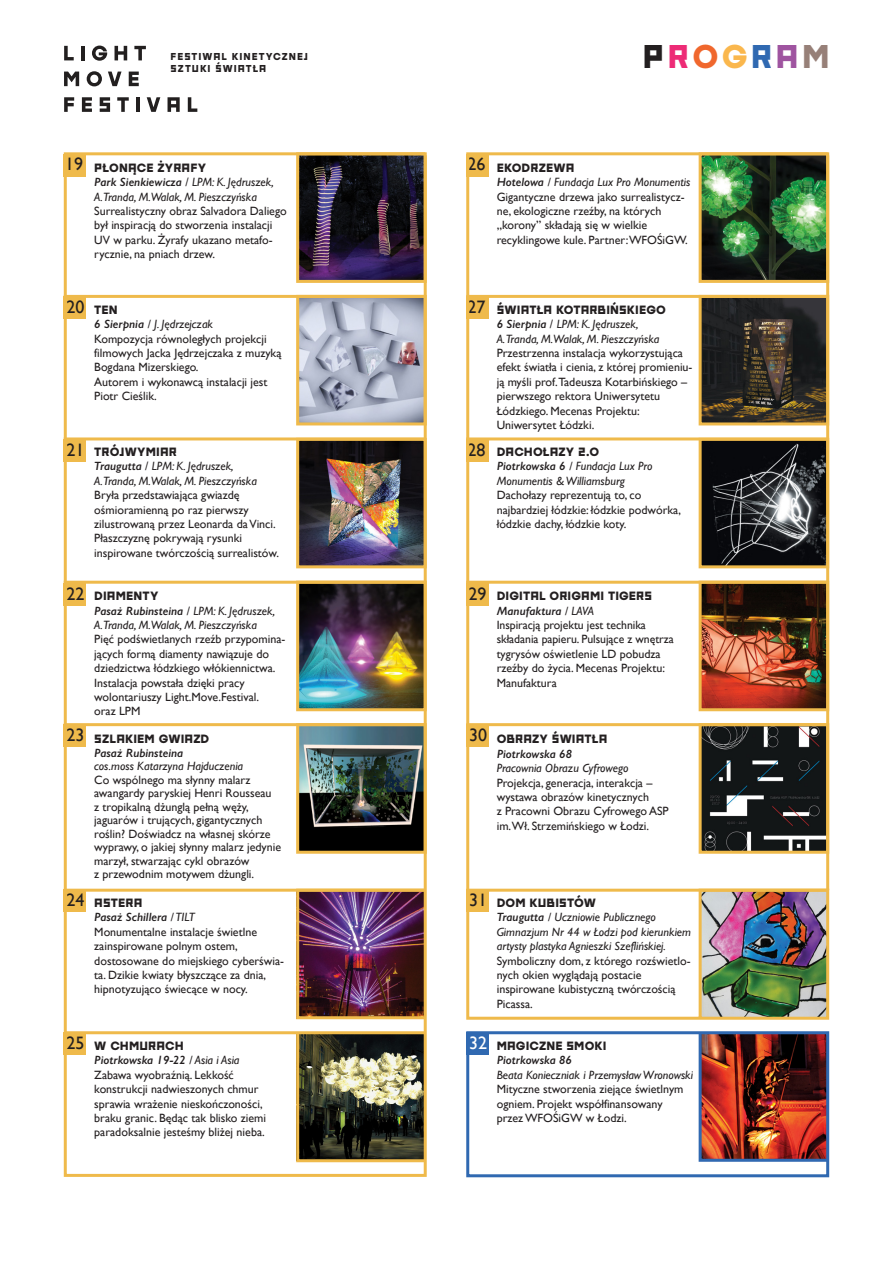
<style>
.page{position:relative;width:893px;height:1263px;background:#fff}
.page>*{position:absolute;margin:0;border:0;box-sizing:border-box;transform-origin:0 0}
.t1{font:700 32.85px "Stolzl Display";letter-spacing:.1em;color:#231f20}
.t2{font:18px "Gill Sans";color:#231f20}
.t3{font:18px "Gill Sans";color:#fff}
.t4{font:12px/14.4px "Gill Sans";color:#231f20}
.t5{font:italic 12px/14.4px "Gill Sans";color:#231f20}
.t6{font:700 12px "Stolzl Display";letter-spacing:.01em;color:#231f20}
.t7{font:italic 600 12px "Gill Sans";color:#231f20}
.t8{font:700 10.05px/12px "Stolzl Display";letter-spacing:.1em;color:#231f20}
.s1{color:#ed2b76}
.s2{color:#f0672d}
.s3{color:#fab74d}
.s4{color:#3069b1}
.s5{color:#9f54a0}
.s6{color:#978078}
.s7{font-weight:600}
.s8{font-style:normal}
.s9{font-weight:600;font-style:italic}
.s10{font-style:italic}
</style>
<div class="page">
<img style="left:300px;top:893px;width:123px;height:122px">
<img style="left:300px;top:727px;width:123px;height:123px">
<img style="left:300px;top:585px;width:123px;height:122px">
<img style="left:300px;top:442px;width:123px;height:122px">
<img style="left:300px;top:299px;width:123px;height:122px">
<img style="left:300px;top:158px;width:123px;height:121px">
<div style="left:64px;top:154px;width:22px;height:22px;background:#efba4b"></div>
<hr style="left:64px;top:152px;width:361px;height:3px;background:#efba4b">
<div style="left:64px;top:440px;width:22px;height:22px;background:#efba4b"></div>
<div style="left:64px;top:297px;width:22px;height:22px;background:#efba4b"></div>
<div style="left:64px;top:583px;width:22px;height:22px;background:#efba4b"></div>
<div style="left:64px;top:725px;width:22px;height:22px;background:#efba4b"></div>
<div style="left:64px;top:890px;width:22px;height:22px;background:#efba4b"></div>
<hr style="left:64px;top:295px;width:361px;height:3px;background:#efba4b">
<hr style="left:64px;top:437px;width:361px;height:3px;background:#efba4b">
<hr style="left:64px;top:581px;width:361px;height:3px;background:#efba4b">
<hr style="left:64px;top:723px;width:361px;height:3px;background:#efba4b">
<hr style="left:64px;top:889px;width:361px;height:3px;background:#efba4b">
<hr style="left:65px;top:1031px;width:360px;height:3px;background:#efba4b">
<div style="left:296px;top:152px;width:131px;height:131px;border:3px solid #efba4b"></div>
<div style="left:296px;top:295px;width:131px;height:130px;border:3px solid #efba4b"></div>
<div style="left:296px;top:438px;width:131px;height:130px;border:3px solid #efba4b"></div>
<div style="left:296px;top:581px;width:131px;height:130px;border:3px solid #efba4b"></div>
<div style="left:296px;top:723px;width:131px;height:131px;border:3px solid #efba4b"></div>
<div style="left:296px;top:889px;width:131px;height:130px;border:3px solid #efba4b"></div>
<div style="left:64px;top:1033px;width:22px;height:22px;background:#efba4b"></div>
<svg style="left:466px;top:1031px;width:364px;height:147px"></svg>
<img style="left:295px;top:1031px;width:128px;height:132px">
<div style="left:64px;top:154px;width:363px;height:1023px;border:3px solid #efba4b"></div>
<svg style="left:466px;top:152px;width:364px;height:868px"></svg>
<img style="left:697px;top:1031px;width:133px;height:132px">
<svg style="left:64px;top:46px;width:10px;height:14px"></svg>
<hr style="left:81px;top:46px;width:3px;height:14px;background:#221f1f">
<svg style="left:92px;top:46px;width:15px;height:15px"></svg>
<svg style="left:115px;top:46px;width:12px;height:14px"></svg>
<svg style="left:134px;top:46px;width:12px;height:14px"></svg>
<svg style="left:64px;top:72px;width:15px;height:14px"></svg>
<svg style="left:87px;top:71px;width:15px;height:15px"></svg>
<svg style="left:108px;top:72px;width:14px;height:14px"></svg>
<svg style="left:129px;top:72px;width:10px;height:14px"></svg>
<svg style="left:64px;top:97px;width:10px;height:15px"></svg>
<svg style="left:82px;top:97px;width:10px;height:15px"></svg>
<svg style="left:100px;top:97px;width:10px;height:15px"></svg>
<svg style="left:117px;top:97px;width:12px;height:15px"></svg>
<hr style="left:136px;top:97px;width:3px;height:15px;background:#221f1f">
<svg style="left:147px;top:97px;width:13px;height:15px"></svg>
<svg style="left:168px;top:97px;width:12px;height:15px"></svg>
<svg style="left:188px;top:97px;width:9px;height:15px"></svg>
<p class="t8" style="left:171px;top:49px;width:139px">FESTIWAL KINETYCZNEJ<br>SZTUKI ŚWIATŁA</p>
<h1 class="t1" style="left:643px;top:27px;width:189px">P<span class="s1">R</span><span class="s2">O</span><span class="s3">G</span><span class="s4">R</span><span class="s5">A</span><span class="s6">M</span></h1>
<h2 class="t2" style="left:65px;top:154px;width:19px">19</h2>
<p class="t6" style="left:94px;top:157px;width:113px">PŁONĄCE ŻYRAFY</p>
<p class="t5" style="left:94px;top:175px;width:181px"><span class="s7">Park Sienkiewicza</span> <span class="s8">/</span> LPM: K. Jędruszek,<br>A.Tranda, M.Walak, M. Pieszczyńska</p>
<p class="t4" style="left:94px;top:204px;width:194px">Surrealistyczny obraz Salvadora Daliego był inspiracją do stworzenia instalacji UV w parku. Żyrafy ukazano metafo&shy;rycznie, na pniach drzew.</p>
<h2 class="t2" style="left:468px;top:154px;width:19px">26</h2>
<p class="t6" style="left:497px;top:157px;width:79px">EKODRZEWA</p>
<p class="t4" style="left:497px;top:175px;width:195px"><span class="s9">Hotelowa</span> <span class="s10">/ Fundacja Lux Pro Monumentis </span>Gigantyczne drzewa jako surrealistycz&shy;ne, ekologiczne rzeźby, na których „korony” składają się w wielkie recyklingowe kule. Partner:WFOŚiGW.</p>
<h2 class="t2" style="left:67px;top:296px;width:19px">20</h2>
<p class="t6" style="left:94px;top:299px;width:25px">TEN</p>
<p class="t4" style="left:94px;top:317px;width:189px"><span class="s9">6 Sierpnia</span> <span class="s10">/ J. Jędrzejczak<br></span>Kompozycja równoległych projekcji filmowych Jacka Jędrzejczaka z muzyką<br>Bogdana Mizerskiego.<br>Autorem i wykonawcą instalacji jest<br>Piotr Cieślik.</p>
<h2 class="t2" style="left:67px;top:440px;width:19px">21</h2>
<h2 class="t2" style="left:67px;top:583px;width:19px">22</h2>
<p class="t6" style="left:94px;top:441px;width:84px">TRÓJWYMIAR</p>
<p class="t5" style="left:94px;top:459px;width:164px"><span class="s7">Traugutta</span> <span class="s8">/</span> LPM: K. Jędruszek,<br>A.Tranda, M.Walak, M. Pieszczyńska</p>
<p class="t4" style="left:94px;top:488px;width:186px">Bryła przedstawiająca gwiazdę ośmioramienną po raz pierwszy zilustrowaną przez Leonarda da Vinci.<br>Płaszczyznę pokrywają rysunki inspirowane twórczością surrealistów.</p>
<p class="t6" style="left:94px;top:585px;width:66px">DIAMENTY</p>
<p class="t5" style="left:94px;top:603px;width:182px"><span class="s7">Pasaż Rubinsteina</span> <span class="s8">/</span> LPM: K. Jędruszek,<br>A.Tranda, M.Walak, M. Pieszczyńska</p>
<p class="t4" style="left:94px;top:632px;width:193px">Pięć podświetlanych rzeźb przypomina&shy;jących formą diamenty nawiązuje do dziedzictwa łódzkiego włókiennictwa.<br>Instalacja powstała dzięki pracy wolontariuszy Light.Move.Festival.<br>oraz LPM</p>
<h2 class="t2" style="left:468px;top:296px;width:19px">27</h2>
<h2 class="t2" style="left:468px;top:440px;width:19px">28</h2>
<p class="t6" style="left:497px;top:299px;width:171px">ŚWIATŁA KOTARBIŃSKIEGO</p>
<p class="t5" style="left:497px;top:317px;width:164px"><span class="s7">6 Sierpnia</span> <span class="s8">/</span> LPM: K. Jędruszek,<br>A.Tranda, M.Walak, M. Pieszczyńska</p>
<p class="t4" style="left:497px;top:346px;width:197px">Przestrzenna instalacja wykorzystująca efekt światła i cienia, z której promieniu&shy;ją myśli prof.Tadeusza Kotarbińskiego – pierwszego rektora Uniwersytetu Łódzkiego. Mecenas Projektu:<br>Uniwersytet Łódzki.</p>
<p class="t6" style="left:497px;top:441px;width:104px">DACHOŁAZY 2.0</p>
<p class="t5" style="left:497px;top:459px;width:157px"><span class="s7">Piotrkowska 6</span> / Fundacja Lux Pro<br>Monumentis &amp; Williamsburg</p>
<p class="t4" style="left:497px;top:488px;width:186px">Dachołazy reprezentują to, co najbardziej łódzkie: łódzkie podwórka, łódzkie dachy, łódzkie koty.</p>
<h2 class="t2" style="left:468px;top:583px;width:19px">29</h2>
<p class="t6" style="left:497px;top:585px;width:157px">DIGITAL ORIGAMI TIGERS</p>
<p class="t4" style="left:497px;top:603px;width:179px"><span class="s9">Manufaktura</span> <span class="s10">/ LAVA<br></span>Inspiracją projektu jest technika składania papieru. Pulsujące z wnętrza tygrysów oświetlenie LD pobudza rzeźby do życia. Mecenas Projektu:<br>Manufaktura</p>
<h2 class="t2" style="left:67px;top:725px;width:19px">23</h2>
<p class="t6" style="left:94px;top:728px;width:117px">SZLAKIEM GWIAZD</p>
<p class="t7" style="left:94px;top:746px;width:91px">Pasaż Rubinsteina</p>
<p class="t5" style="left:94px;top:759px;width:150px">cos.moss Katarzyna Hajduczenia</p>
<p class="t4" style="left:94px;top:773px;width:189px;line-height:13.5px">Co wspólnego ma słynny malarz awangardy paryskiej Henri Rousseau<br>z tropikalną dżunglą pełną węży, jaguarów i trujących, gigantycznych roślin? Doświadcz na własnej skórze wyprawy, o jakiej słynny malarz jedynie marzył, stwarzając cykl obrazów<br>z przewodnim motywem dżungli.</p>
<h2 class="t2" style="left:469px;top:725px;width:19px">30</h2>
<p class="t6" style="left:497px;top:728px;width:112px">OBRAZY ŚWIATŁA</p>
<p class="t7" style="left:497px;top:746px;width:77px">Piotrkowska 68</p>
<p class="t5" style="left:497px;top:761px;width:133px">Pracownia Obrazu Cyfrowego</p>
<p class="t4" style="left:497px;top:775px;width:173px">Projekcja, generacja, interakcja – wystawa obrazów kinetycznych<br>z Pracowni Obrazu Cyfrowego ASP im.Wł. Strzemińskiego w Łodzi.</p>
<h2 class="t2" style="left:67px;top:890px;width:19px">24</h2>
<p class="t6" style="left:94px;top:892px;width:50px">ASTERA</p>
<p class="t4" style="left:94px;top:910px;width:191px"><span class="s9">Pasaż Schillera</span> <span class="s10">/ TILT<br></span>Monumentalne instalacje świetlne zainspirowane polnym ostem, dostosowane do miejskiego cyberświa&shy;ta. Dzikie kwiaty błyszczące za dnia, hipnotyzująco świecące w nocy.</p>
<h2 class="t2" style="left:469px;top:890px;width:19px">31</h2>
<p class="t6" style="left:497px;top:892px;width:101px">DOM KUBISTÓW</p>
<p class="t5" style="left:497px;top:910px;width:196px"><span class="s7">Traugutta</span> / Uczniowie Publicznego<br>Gimnazjum Nr 44 w Łodzi pod kierunkiem artysty plastyka Agnieszki Szeflińskiej.</p>
<p class="t4" style="left:497px;top:953px;width:196px">Symboliczny dom, z którego rozświetlo&shy;nych okien wyglądają postacie inspirowane kubistyczną twórczością<br>Picassa.</p>
<h2 class="t2" style="left:67px;top:1032px;width:19px">25</h2>
<p class="t6" style="left:94px;top:1035px;width:91px">W CHMURACH</p>
<p class="t4" style="left:94px;top:1053px;width:173px"><span class="s9">Piotrkowska 19-22</span> <span class="s10">/ Asia i Asia </span>Zabawa wyobraźnią. Lekkość konstrukcji nadwieszonych chmur sprawia wrażenie nieskończoności, braku granic. Będąc tak blisko ziemi paradoksalnie jesteśmy bliżej nieba.</p>
<h2 class="t3" style="left:469px;top:1032px;width:19px">32</h2>
<p class="t6" style="left:497px;top:1035px;width:111px">MAGICZNE SMOKI</p>
<p class="t7" style="left:497px;top:1053px;width:77px">Piotrkowska 86</p>
<p class="t5" style="left:497px;top:1067px;width:198px">Beata Konieczniak i Przemysław Wronowski</p>
<p class="t4" style="left:497px;top:1082px;width:188px">Mityczne stworzenia ziejące świetlnym ogniem. Projekt współfinansowany przez WFOŚiGW w Łodzi.</p>
</div>
